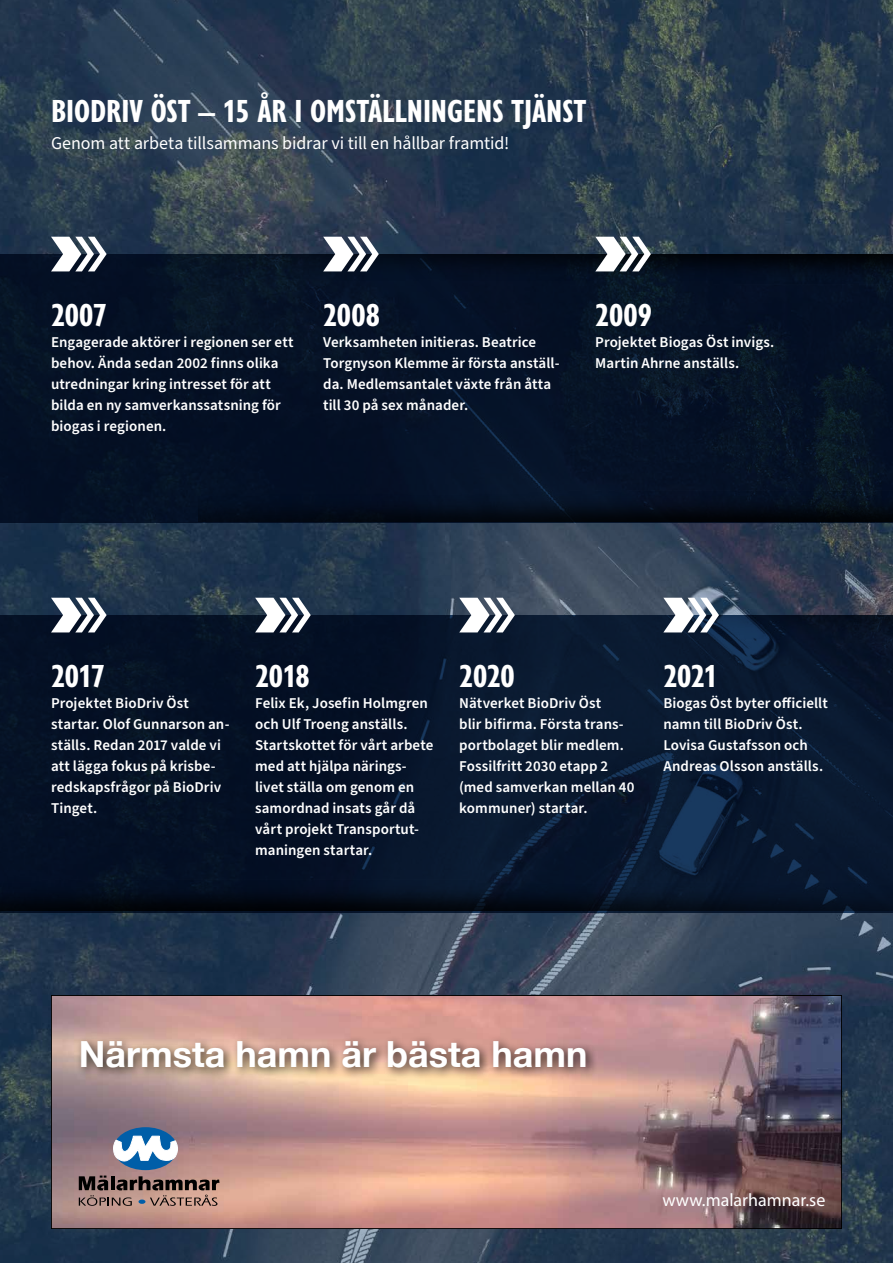
<style>
.page{position:relative;width:893px;height:1263px;background:#fff}
.page>*{position:absolute;margin:0;border:0;box-sizing:border-box;transform-origin:0 0}
.t1{font:700 36px "Helvetica Neue";color:#fff}
.t2{font:700 condensed 33px "Gill Sans Nova";letter-spacing:-.005em;color:#fff}
.t3{font:700 30.75px "Helvetica Rounded LT Std";color:#fff}
.t4{font:18px "Source Sans Pro";letter-spacing:-.005em;color:#fff}
.t5{font:300 18px "Helvetica Neue LT Std";color:#fff}
.t6{font:600 15px/21px "Source Sans Pro";letter-spacing:.005em;color:#fff}
</style>
<div class="page">
<img style="left:0;top:0;width:893px;height:1263px">
<div style="left:0;top:254px;width:893px;height:269px;background:#051125"></div>
<div style="left:0;top:615px;width:893px;height:297px;background:#071429"></div>
<img style="left:167px;top:254px;width:726px;height:31px">
<img style="left:0;top:880px;width:889px;height:31px">
<img style="left:199px;top:490px;width:694px;height:31px">
<img style="left:651px;top:615px;width:242px;height:31px">
<svg style="left:51px;top:237px;width:56px;height:34px"></svg>
<svg style="left:323px;top:237px;width:56px;height:34px"></svg>
<svg style="left:595px;top:237px;width:56px;height:34px"></svg>
<svg style="left:51px;top:598px;width:56px;height:34px"></svg>
<svg style="left:255px;top:598px;width:56px;height:34px"></svg>
<svg style="left:459px;top:598px;width:56px;height:34px"></svg>
<svg style="left:663px;top:598px;width:56px;height:34px"></svg>
<img style="left:53px;top:997px;width:787px;height:230px">
<div style="left:73px;top:1028px;width:568px;height:85px;background:#000;opacity:.75"></div>
<div style="left:114px;top:1127px;width:63px;height:43px;background:#005ea8;border-radius:50%"></div>
<svg style="left:113px;top:1136px;width:65px;height:27px"></svg>
<svg style="left:79px;top:1175px;width:140px;height:31px"></svg>
<div style="left:76px;top:1036px;width:522px;height:43px;background:#000;opacity:.75"></div>
<div style="left:51px;top:995px;width:791px;height:234px;border:1px solid #000"></div>
<h2 class="t2" style="left:51px;top:89px;width:537px">BIODRIV ÖST – 15 ÅR I OMSTÄLLNINGENS TJÄNST</h2>
<p class="t4" style="left:51px;top:131px;width:460px">Genom att arbeta tillsammans bidrar vi till en hållbar framtid!</p>
<h2 class="t2" style="left:51px;top:292px;width:58px">2007</h2>
<p class="t6" style="left:51px;top:331px;width:244px">Engagerade aktörer i regionen ser ett behov. Ända sedan 2002 finns olika utredningar kring intresset för att bilda en ny samverkanssatsning för biogas i regionen.</p>
<h2 class="t2" style="left:323px;top:292px;width:58px">2008</h2>
<p class="t6" style="left:323px;top:331px;width:238px">Verksamheten initieras. Beatrice<br>Torgnyson Klemme är första anställ&shy;da. Medlemsantalet växte från åtta till 30 på sex månader.</p>
<h2 class="t2" style="left:595px;top:292px;width:58px">2009</h2>
<p class="t6" style="left:595px;top:331px;width:180px">Projektet Biogas Öst invigs.<br>Martin Ahrne anställs.</p>
<h2 class="t2" style="left:51px;top:653px;width:55px">2017</h2>
<p class="t6" style="left:51px;top:692px;width:180px">Projektet BioDriv Öst startar. Olof Gunnarson an&shy;ställs. Redan 2017 valde vi att lägga fokus på krisbe&shy;redskapsfrågor på BioDriv<br>Tinget.</p>
<h2 class="t2" style="left:255px;top:653px;width:56px">2018</h2>
<p class="t6" style="left:255px;top:692px;width:180px">Felix Ek, Josefin Holmgren och Ulf Troeng anställs.<br>Startskottet för vårt arbete med att hjälpa närings&shy;livet ställa om genom en samordnad insats går då vårt projekt Transportut&shy;maningen startar.</p>
<h2 class="t2" style="left:459px;top:653px;width:57px">2020</h2>
<p class="t6" style="left:459px;top:692px;width:177px">Nätverket BioDriv Öst<br>blir bifirma. Första trans&shy;portbolaget blir medlem.<br>Fossilfritt 2030 etapp 2 (med samverkan mellan 40 kommuner) startar.</p>
<h2 class="t2" style="left:663px;top:653px;width:56px">2021</h2>
<p class="t6" style="left:663px;top:692px;width:166px">Biogas Öst byter officiellt namn till BioDriv Öst.<br>Lovisa Gustafsson och<br>Andreas Olsson anställs.</p>
<h3 class="t3" style="left:79px;top:1028px;width:481px">Mälarhamnar öppnar porten för</h3>
<h1 class="t1" style="left:79px;top:1032px;width:510px">Närmsta hamn är bästa hamn</h1>
<p class="t5" style="left:662px;top:1188px;width:168px">www.malarhamnar.se</p>
</div>
